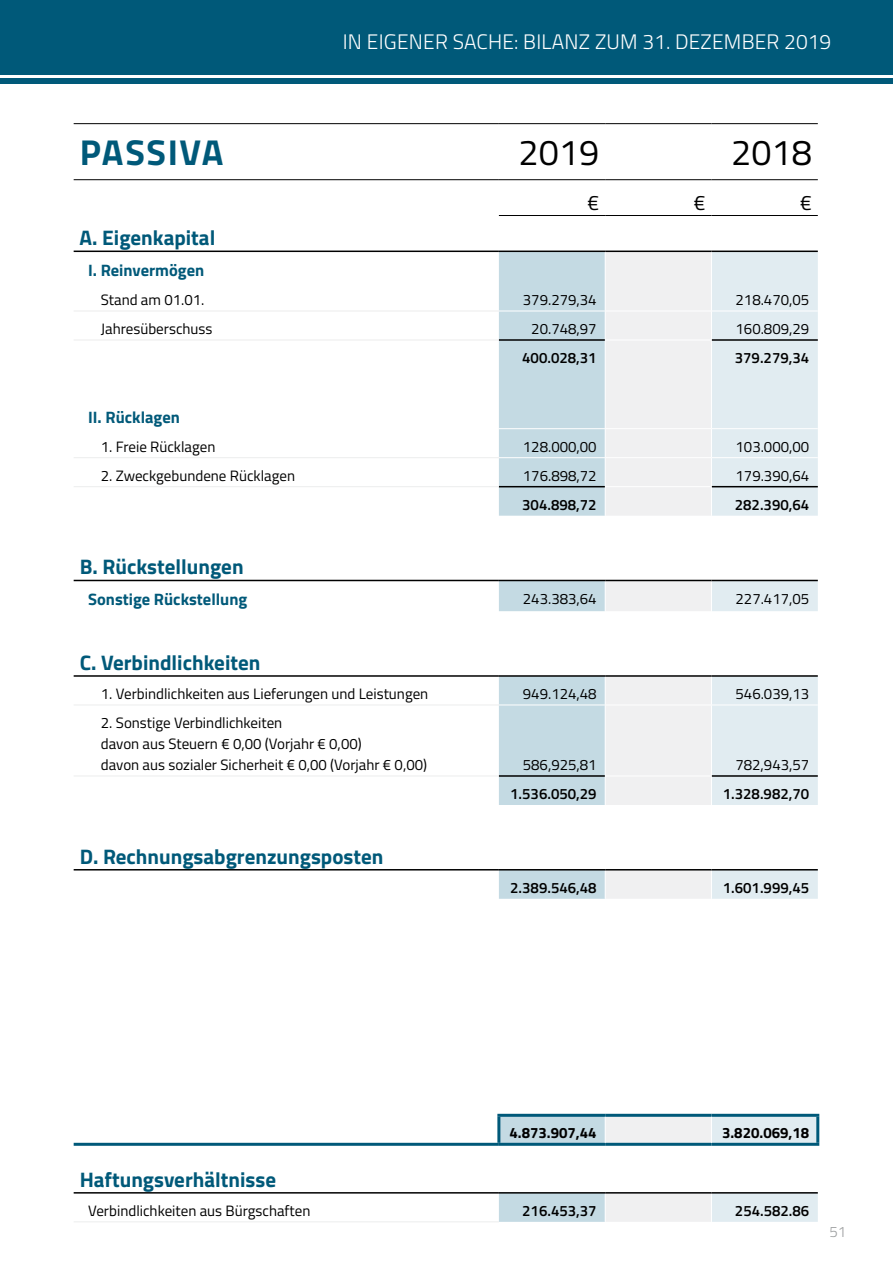
<style>
.page{position:relative;width:893px;height:1263px;background:#fff}
.page>*{position:absolute;margin:0;border:0;box-sizing:border-box;transform-origin:0 0}
.t1{font:36px "Titillium Web";color:#000}
.t2{font:700 36px "Titillium Web";letter-spacing:.04em;color:#005979}
.t3{font:700 21px "Titillium Web";color:#005979}
.t4{font:300 21px "Titillium Web";letter-spacing:.01em;color:#fff}
.t5{font:21px "Titillium Web";color:#000}
.t6{font:700 16.5px "Titillium Web";color:#005979}
.t7{font:15px/21px "Titillium Web";color:#000}
.t8{font:600 15px "Titillium Web";color:#000}
.t9{font:700 15px "Titillium Web";color:#000}
.t10{font:300 15px "Titillium Web";color:#9c9e9f}
</style>
<div class="page">
<div style="left:0;top:0;width:893px;height:74px;background:#005979"></div>
<svg style="left:499px;top:252px;width:106px;height:970px;fill:#c4dae3"></svg>
<svg style="left:605px;top:252px;width:106px;height:970px;fill:#f0f0f1"></svg>
<svg style="left:711px;top:252px;width:107px;height:970px;fill:#e1ecf1"></svg>
<hr style="left:605px;top:252px;width:1px;height:30px;background:#fff">
<hr style="left:711px;top:252px;width:1px;height:30px;background:#fff">
<svg style="left:605px;top:282px;width:1px;height:116px"></svg>
<svg style="left:711px;top:282px;width:1px;height:116px"></svg>
<hr style="left:605px;top:398px;width:1px;height:30px;background:#fff">
<hr style="left:711px;top:398px;width:1px;height:30px;background:#fff">
<svg style="left:605px;top:429px;width:1px;height:116px"></svg>
<svg style="left:711px;top:429px;width:1px;height:116px"></svg>
<hr style="left:605px;top:581px;width:1px;height:30px;background:#fff">
<hr style="left:711px;top:581px;width:1px;height:30px;background:#fff">
<svg style="left:605px;top:611px;width:1px;height:29px"></svg>
<svg style="left:711px;top:611px;width:1px;height:29px"></svg>
<svg style="left:605px;top:677px;width:1px;height:28px"></svg>
<svg style="left:711px;top:677px;width:1px;height:28px"></svg>
<hr style="left:605px;top:705px;width:1px;height:71px;background:#fff">
<hr style="left:711px;top:705px;width:1px;height:71px;background:#fff">
<svg style="left:605px;top:777px;width:1px;height:57px"></svg>
<svg style="left:711px;top:777px;width:1px;height:57px"></svg>
<svg style="left:605px;top:870px;width:1px;height:29px"></svg>
<svg style="left:711px;top:870px;width:1px;height:29px"></svg>
<hr style="left:605px;top:1073px;width:1px;height:41px;background:#fff">
<hr style="left:711px;top:1073px;width:1px;height:41px;background:#fff">
<svg style="left:605px;top:1193px;width:1px;height:29px"></svg>
<svg style="left:711px;top:1193px;width:1px;height:29px"></svg>
<hr style="left:499px;top:311px;width:106px;height:1px;background:#fff">
<hr style="left:605px;top:311px;width:106px;height:1px;background:#fff">
<hr style="left:711px;top:311px;width:107px;height:1px;background:#fff">
<hr style="left:605px;top:340px;width:107px;height:1px;background:#fff">
<hr style="left:499px;top:705px;width:106px;height:1px;background:#fff">
<hr style="left:605px;top:705px;width:106px;height:1px;background:#fff">
<hr style="left:711px;top:705px;width:107px;height:1px;background:#fff">
<hr style="left:499px;top:457px;width:106px;height:1px;background:#fff">
<hr style="left:605px;top:457px;width:106px;height:1px;background:#fff">
<hr style="left:711px;top:457px;width:107px;height:1px;background:#fff">
<hr style="left:499px;top:428px;width:106px;height:1px;background:#fff">
<hr style="left:605px;top:428px;width:106px;height:1px;background:#fff">
<hr style="left:711px;top:428px;width:107px;height:1px;background:#fff">
<hr style="left:605px;top:486px;width:107px;height:1px;background:#fff">
<hr style="left:499px;top:339px;width:106px;height:2px;background:#000">
<hr style="left:712px;top:339px;width:106px;height:2px;background:#000">
<hr style="left:499px;top:486px;width:106px;height:1px;background:#000">
<hr style="left:712px;top:486px;width:106px;height:1px;background:#000">
<hr style="left:605px;top:776px;width:107px;height:1px;background:#fff">
<hr style="left:712px;top:775px;width:106px;height:2px;background:#000">
<hr style="left:499px;top:775px;width:106px;height:2px;background:#000">
<hr style="left:74px;top:675px;width:425px;height:2px;background:#000">
<hr style="left:499px;top:675px;width:106px;height:2px;background:#000">
<hr style="left:605px;top:675px;width:106px;height:2px;background:#000">
<hr style="left:711px;top:675px;width:107px;height:2px;background:#000">
<hr style="left:74px;top:869px;width:425px;height:1px;background:#000">
<hr style="left:499px;top:869px;width:106px;height:1px;background:#000">
<hr style="left:605px;top:869px;width:106px;height:1px;background:#000">
<hr style="left:711px;top:869px;width:107px;height:1px;background:#000">
<hr style="left:74px;top:1192px;width:425px;height:1px;background:#000">
<hr style="left:499px;top:1192px;width:106px;height:1px;background:#000">
<hr style="left:605px;top:1192px;width:106px;height:1px;background:#000">
<hr style="left:711px;top:1192px;width:107px;height:1px;background:#000">
<hr style="left:74px;top:580px;width:425px;height:1px;background:#000">
<hr style="left:499px;top:580px;width:106px;height:1px;background:#000">
<hr style="left:605px;top:580px;width:106px;height:1px;background:#000">
<hr style="left:711px;top:580px;width:107px;height:1px;background:#000">
<hr style="left:74px;top:251px;width:425px;height:1px;background:#000">
<hr style="left:499px;top:251px;width:106px;height:1px;background:#000">
<hr style="left:605px;top:251px;width:106px;height:1px;background:#000">
<hr style="left:711px;top:251px;width:107px;height:1px;background:#000">
<hr style="left:74px;top:1143px;width:425px;height:3px;background:#005979">
<hr style="left:497px;top:1114px;width:108px;height:3px;background:#005979">
<hr style="left:497px;top:1117px;width:3px;height:26px;background:#005979">
<hr style="left:605px;top:1114px;width:106px;height:3px;background:#005979">
<hr style="left:711px;top:1114px;width:108px;height:3px;background:#005979">
<hr style="left:816px;top:1117px;width:3px;height:26px;background:#005979">
<hr style="left:499px;top:1143px;width:106px;height:3px;background:#005979">
<hr style="left:605px;top:1143px;width:106px;height:3px;background:#005979">
<hr style="left:711px;top:1143px;width:108px;height:3px;background:#005979">
<svg style="left:711px;top:1117px;width:1px;height:26px"></svg>
<svg style="left:605px;top:1117px;width:1px;height:26px"></svg>
<hr style="left:74px;top:123px;width:425px;height:1px;background:#000">
<hr style="left:499px;top:123px;width:106px;height:1px;background:#000">
<hr style="left:605px;top:123px;width:106px;height:1px;background:#000">
<hr style="left:711px;top:123px;width:107px;height:1px;background:#000">
<hr style="left:74px;top:179px;width:425px;height:1px;background:#000">
<hr style="left:499px;top:179px;width:106px;height:1px;background:#000">
<hr style="left:605px;top:179px;width:106px;height:1px;background:#000">
<hr style="left:711px;top:179px;width:107px;height:1px;background:#000">
<hr style="left:499px;top:215px;width:106px;height:1px;background:#000">
<hr style="left:605px;top:215px;width:106px;height:1px;background:#000">
<hr style="left:711px;top:215px;width:107px;height:1px;background:#000">
<hr style="left:74px;top:311px;width:425px;height:1px;background:#eceded">
<hr style="left:74px;top:340px;width:425px;height:1px;background:#eceded">
<hr style="left:74px;top:457px;width:425px;height:1px;background:#eceded">
<hr style="left:74px;top:486px;width:425px;height:1px;background:#eceded">
<hr style="left:74px;top:705px;width:425px;height:1px;background:#eceded">
<hr style="left:74px;top:776px;width:425px;height:1px;background:#eceded">
<hr style="left:74px;top:1221px;width:425px;height:1px;background:#eceded">
<div style="left:0;top:79px;width:893px;height:5px;background:#005979"></div>
<h2 class="t4" style="left:343px;top:27px;width:490px">IN EIGENER SACHE: BILANZ ZUM 31. DEZEMBER 2019</h2>
<h1 class="t2" style="left:80px;top:125px;width:145px">PASSIVA</h1>
<h1 class="t1" style="left:518px;top:126px;width:82px">2019</h1>
<h1 class="t1" style="left:731px;top:126px;width:82px">2018</h1>
<h2 class="t5" style="left:587px;top:187px;width:13px">€</h2>
<h2 class="t5" style="left:694px;top:187px;width:13px">€</h2>
<h2 class="t5" style="left:800px;top:187px;width:13px">€</h2>
<h2 class="t3" style="left:80px;top:222px;width:137px">A. Eigenkapital</h2>
<p class="t6" style="left:88px;top:258px;width:118px">I. Reinvermögen</p>
<p class="t7" style="left:101px;top:288px;width:105px">Stand am 01.01.</p>
<p class="t7" style="left:523px;top:288px;width:75px">379.279,34</p>
<p class="t7" style="left:735px;top:288px;width:75px">218.470,05</p>
<p class="t7" style="left:101px;top:317px;width:113px">Jahresüberschuss</p>
<p class="t7" style="left:531px;top:317px;width:67px">20.748,97</p>
<p class="t7" style="left:735px;top:317px;width:75px">160.809,29</p>
<p class="t8" style="left:522px;top:346px;width:76px">400.028,31</p>
<p class="t8" style="left:735px;top:346px;width:76px">379.279,34</p>
<p class="t6" style="left:88px;top:404px;width:93px">II. Rücklagen</p>
<p class="t7" style="left:101px;top:435px;width:116px">1. Freie Rücklagen</p>
<p class="t7" style="left:523px;top:435px;width:75px">128.000,00</p>
<p class="t7" style="left:735px;top:435px;width:75px">103.000,00</p>
<p class="t7" style="left:101px;top:464px;width:196px">2. Zweckgebundene Rücklagen</p>
<p class="t7" style="left:523px;top:464px;width:75px">176.898,72</p>
<p class="t7" style="left:735px;top:464px;width:75px">179.390,64</p>
<p class="t8" style="left:522px;top:493px;width:76px">304.898,72</p>
<p class="t8" style="left:735px;top:493px;width:76px">282.390,64</p>
<h2 class="t3" style="left:80px;top:551px;width:165px">B. Rückstellungen</h2>
<p class="t6" style="left:88px;top:587px;width:161px">Sonstige Rückstellung</p>
<p class="t7" style="left:523px;top:588px;width:75px">243.383,64</p>
<p class="t7" style="left:735px;top:588px;width:75px">227.417,05</p>
<h2 class="t3" style="left:80px;top:647px;width:182px">C. Verbindlichkeiten</h2>
<p class="t7" style="left:101px;top:682px;width:329px">1. Verbindlichkeiten aus Lieferungen und Leistungen</p>
<p class="t7" style="left:523px;top:682px;width:75px">949.124,48</p>
<p class="t7" style="left:735px;top:682px;width:75px">546.039,13</p>
<p class="t7" style="left:101px;top:711px;width:328px">2. Sonstige Verbindlichkeiten<br>davon aus Steuern € 0,00 (Vorjahr € 0,00)<br>davon aus sozialer Sicherheit € 0,00 (Vorjahr € 0,00)</p>
<p class="t7" style="left:523px;top:753px;width:75px">586,925,81</p>
<p class="t7" style="left:735px;top:753px;width:75px">782,943,57</p>
<p class="t8" style="left:510px;top:782px;width:88px">1.536.050,29</p>
<p class="t8" style="left:723px;top:782px;width:88px">1.328.982,70</p>
<h2 class="t3" style="left:80px;top:840px;width:305px">D. Rechnungsabgrenzungsposten</h2>
<p class="t8" style="left:510px;top:876px;width:88px">2.389.546,48</p>
<p class="t8" style="left:723px;top:876px;width:88px">1.601.999,45</p>
<p class="t9" style="left:509px;top:1121px;width:89px">4.873.907,44</p>
<p class="t9" style="left:722px;top:1121px;width:89px">3.820.069,18</p>
<h2 class="t3" style="left:80px;top:1163px;width:198px">Haftungsverhältnisse</h2>
<p class="t7" style="left:88px;top:1199px;width:224px">Verbindlichkeiten aus Bürgschaften</p>
<p class="t8" style="left:522px;top:1199px;width:76px">216.453,37</p>
<p class="t8" style="left:735px;top:1199px;width:76px">254.582.86</p>
<p class="t10" style="left:829px;top:1221px;width:18px">51</p>
</div>
